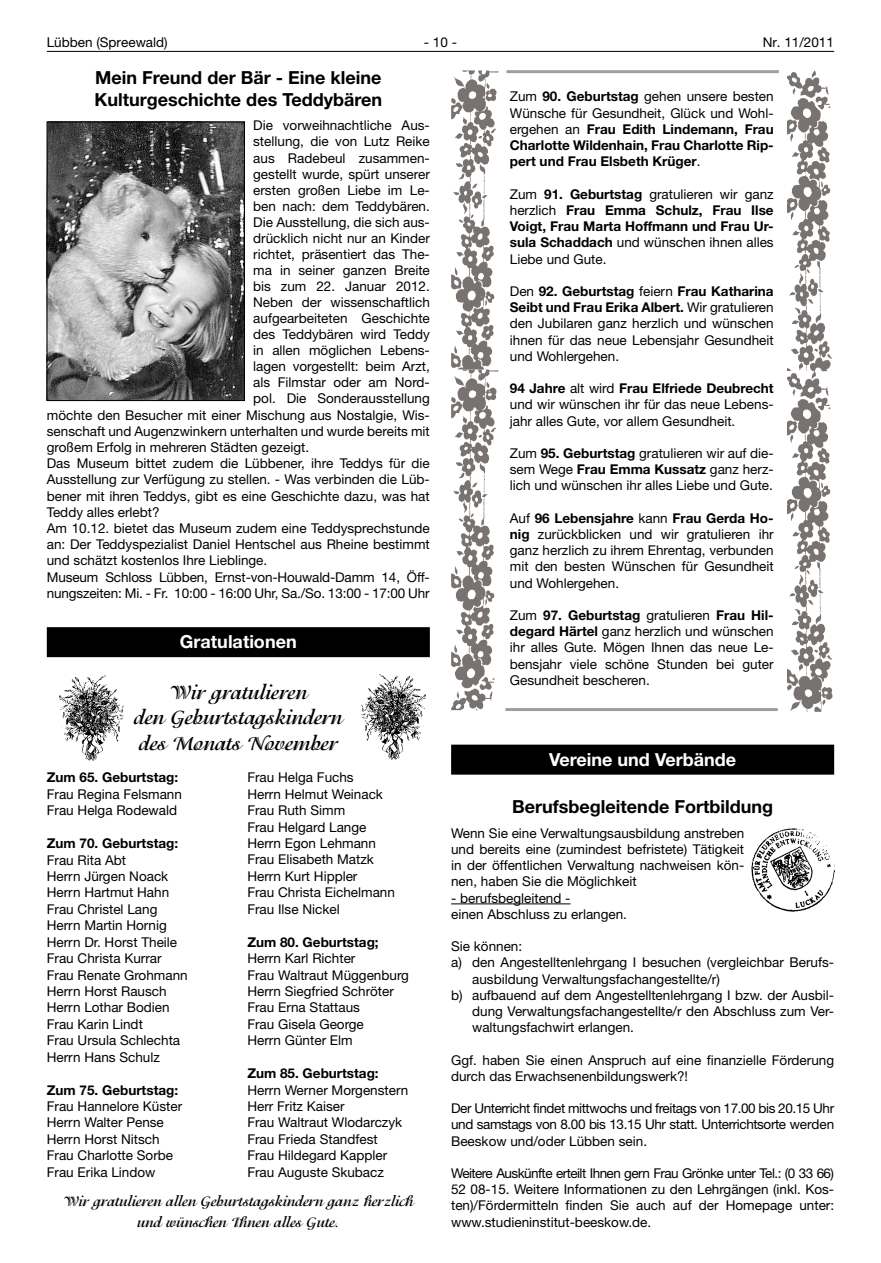
<style>
.page{position:relative;width:881px;height:1263px;background:#fff}
.page>*{position:absolute;margin:0;border:0;box-sizing:border-box;transform-origin:0 0}
.t1{font:700 21px/25.2px "Isadora";color:#000;text-align:center}
.t2{font:700 18px/21.6px "Helvetica Neue LT";color:#000}
.t3{font:700 18px "Helvetica Neue LT";color:#fff}
.t4{font:700 15px/20.7px "Isadora";color:#000;text-align:center}
.t5{font:13.5px/16.5px "Helvetica Neue LT";color:#000}
.t6{font:700 13.5px/16.2px "Helvetica Neue LT";color:#000;text-align:justify}
.s1{font-weight:400}
.s2{font-weight:700}
</style>
<div class="page">
<hr style="left:47px;top:51px;width:786px;height:1px;background:#000">
<div style="left:47px;top:627px;width:382px;height:30px;background:#000"></div>
<img style="left:49px;top:124px;width:193px;height:275px">
<div style="left:47px;top:122px;width:197px;height:279px;border:1px solid #000"></div>
<img style="left:361px;top:674px;width:64px;height:85px">
<img style="left:59px;top:675px;width:64px;height:85px">
<hr style="left:506px;top:70px;width:272px;height:3px;background:#a19f9d">
<hr style="left:505px;top:708px;width:272px;height:3px;background:#a19f9d">
<svg style="left:787px;top:70px;width:45px;height:301px"></svg>
<img style="left:787px;top:371px;width:46px;height:341px">
<svg style="left:451px;top:70px;width:47px;height:299px"></svg>
<img style="left:451px;top:369px;width:47px;height:341px">
<div style="left:451px;top:744px;width:382px;height:30px;background:#a3a3a3"></div>
<div style="left:451px;top:745px;width:382px;height:30px;background:#000"></div>
<hr style="left:451px;top:903px;width:119px;height:1px;background:#000">
<img style="left:751px;top:828px;width:82px;height:84px">
<p class="t5" style="left:47px;top:34px;width:122px">Lübben (Spreewald)</p>
<p class="t5" style="left:424px;top:34px;width:35px">- 10 -</p>
<p class="t5" style="left:762px;top:34px;width:73px">Nr. 11/2011</p>
<h2 class="t2" style="left:94px;top:67px;width:289px">Mein Freund der Bär - Eine kleine<br>Kulturgeschichte des Teddybären</h2>
<p class="t5" style="left:253px;top:117px;width:178px">Die vorweihnachtliche Aus-</p>
<p class="t5" style="left:253px;top:133px;width:178px">stellung, die von Lutz Reike</p>
<p class="t5" style="left:253px;top:149px;width:178px">aus Radebeul zusammen-</p>
<p class="t5" style="left:253px;top:165px;width:178px">gestellt wurde, spürt unserer</p>
<p class="t5" style="left:253px;top:181px;width:178px">ersten großen Liebe im Le-</p>
<p class="t5" style="left:253px;top:197px;width:178px">ben nach: dem Teddybären.</p>
<p class="t5" style="left:253px;top:213px;width:178px">Die Ausstellung, die sich aus-</p>
<p class="t5" style="left:253px;top:230px;width:178px">drücklich nicht nur an Kinder</p>
<p class="t5" style="left:253px;top:246px;width:178px">richtet, präsentiert das The-</p>
<p class="t5" style="left:253px;top:262px;width:178px">ma in seiner ganzen Breite</p>
<p class="t5" style="left:253px;top:278px;width:178px">bis zum 22. Januar 2012.</p>
<p class="t5" style="left:253px;top:294px;width:178px">Neben der wissenschaftlich</p>
<p class="t5" style="left:253px;top:310px;width:178px">aufgearbeiteten Geschichte</p>
<p class="t5" style="left:253px;top:326px;width:178px">des Teddybären wird Teddy</p>
<p class="t5" style="left:253px;top:342px;width:178px">in allen möglichen Lebens-</p>
<p class="t5" style="left:253px;top:358px;width:178px">lagen vorgestellt: beim Arzt,</p>
<p class="t5" style="left:253px;top:374px;width:178px">als Filmstar oder am Nord-</p>
<p class="t5" style="left:253px;top:390px;width:178px">pol. Die Sonderausstellung</p>
<p class="t5" style="left:47px;top:406px;width:384px">möchte den Besucher mit einer Mischung aus Nostalgie, Wis-</p>
<p class="t5" style="left:47px;top:423px;width:384px">senschaft und Augenzwinkern unterhalten und wurde bereits mit</p>
<p class="t5" style="left:47px;top:439px;width:264px">großem Erfolg in mehreren Städten gezeigt.</p>
<p class="t5" style="left:47px;top:455px;width:384px">Das Museum bittet zudem die Lübbener, ihre Teddys für die</p>
<p class="t5" style="left:47px;top:471px;width:384px">Ausstellung zur Verfügung zu stellen. - Was verbinden die Lüb-</p>
<p class="t5" style="left:47px;top:487px;width:384px">bener mit ihren Teddys, gibt es eine Geschichte dazu, was hat</p>
<p class="t5" style="left:47px;top:504px;width:114px">Teddy alles erlebt?</p>
<p class="t5" style="left:47px;top:520px;width:384px">Am 10.12. bietet das Museum zudem eine Teddysprechstunde</p>
<p class="t5" style="left:47px;top:536px;width:384px">an: Der Teddyspezialist Daniel Hentschel aus Rheine bestimmt</p>
<p class="t5" style="left:47px;top:552px;width:222px">und schätzt kostenlos Ihre Lieblinge.</p>
<p class="t5" style="left:47px;top:568px;width:384px">Museum Schloss Lübben, Ernst-von-Houwald-Damm 14, Öff-</p>
<p class="t5" style="left:47px;top:585px;width:384px">nungszeiten: Mi. - Fr. 10:00 - 16:00 Uhr, Sa./So. 13:00 - 17:00 Uhr</p>
<h2 class="t3" style="left:180px;top:631px;width:118px">Gratulationen</h2>
<h1 class="t1" style="left:134px;top:680px;width:210px">Wir gratulieren<br>den Geburtstagskindern des Monats November</h1>
<p class="t6" style="left:47px;top:769px;width:133px">Zum 65. Geburtstag:</p>
<p class="t5" style="left:47px;top:785px;width:137px">Frau Regina Felsmann<br>Frau Helga Rodewald</p>
<p class="t6" style="left:47px;top:835px;width:133px">Zum 70. Geburtstag:</p>
<p class="t5" style="left:47px;top:851px;width:142px">Frau Rita Abt<br>Herrn Jürgen Noack<br>Herrn Hartmut Hahn<br>Frau Christel Lang<br>Herrn Martin Hornig<br>Herrn Dr. Horst Theile<br>Frau Christa Kurrar<br>Frau Renate Grohmann<br>Herrn Horst Rausch<br>Herrn Lothar Bodien<br>Frau Karin Lindt<br>Frau Ursula Schlechta<br>Herrn Hans Schulz</p>
<p class="t6" style="left:47px;top:1081px;width:133px">Zum 75. Geburtstag:</p>
<p class="t5" style="left:47px;top:1098px;width:137px">Frau Hannelore Küster<br>Herrn Walter Pense<br>Herrn Horst Nitsch<br>Frau Charlotte Sorbe<br>Frau Erika Lindow</p>
<p class="t6" style="left:509px;top:88px;width:265px"><span class="s1">Zum</span> 90. Geburtstag <span class="s1">gehen unsere besten Wünsche für Gesundheit, Glück und Wohl&shy;ergehen an</span> Frau Edith Lindemann, Frau Charlotte Wildenhain, Frau Charlotte Rip&shy;pert und Frau Elsbeth Krüger<span class="s1">.</span></p>
<p class="t6" style="left:509px;top:185px;width:265px"><span class="s1">Zum</span> 91. Geburtstag <span class="s1">gratulieren wir ganz herzlich</span> Frau Emma Schulz, Frau Ilse Voigt, Frau Marta Hoffmann und Frau Ur&shy;sula Schaddach <span class="s1">und wünschen ihnen alles Liebe und Gute.</span></p>
<p class="t5" style="left:509px;top:283px;width:265px;text-align:justify">Den <span class="s2">92. Geburtstag</span> feiern <span class="s2">Frau Katharina Seibt und Frau Erika Albert.</span> Wir gratulieren den Jubilaren ganz herzlich und wünschen ihnen für das neue Lebensjahr Gesundheit und Wohlergehen.</p>
<p class="t5" style="left:509px;top:380px;width:265px;text-align:justify"><span class="s2">94 Jahre</span> alt wird <span class="s2">Frau Elfriede Deubrecht </span>und wir wünschen ihr für das neue Lebens&shy;jahr alles Gute, vor allem Gesundheit.</p>
<p class="t5" style="left:509px;top:445px;width:265px;text-align:justify">Zum <span class="s2">95. Geburtstag</span> gratulieren wir auf die&shy;sem Wege <span class="s2">Frau Emma Kussatz</span> ganz herz&shy;lich und wünschen ihr alles Liebe und Gute.</p>
<p class="t5" style="left:509px;top:510px;width:265px;text-align:justify">Auf <span class="s2">96 Lebensjahre</span> kann <span class="s2">Frau Gerda Ho&shy;nig</span> zurückblicken und wir gratulieren ihr ganz herzlich zu ihrem Ehrentag, verbunden mit den besten Wünschen für Gesundheit und Wohlergehen.</p>
<p class="t5" style="left:509px;top:607px;width:265px;text-align:justify">Zum <span class="s2">97. Geburtstag</span> gratulieren <span class="s2">Frau Hil&shy;degard Härtel</span> ganz herzlich und wünschen ihr alles Gute. Mögen Ihnen das neue Le&shy;bensjahr viele schöne Stunden bei guter Gesundheit bescheren.</p>
<h2 class="t3" style="left:549px;top:748px;width:188px">Vereine und Verbände</h2>
<h2 class="t2" style="left:512px;top:795px;width:262px">Berufsbegleitende Fortbildung</h2>
<p class="t5" style="left:451px;top:825px;width:294px;text-align:justify">Wenn Sie eine Verwaltungsausbildung anstreben und bereits eine (zumindest befristete) Tätigkeit in der öffentlichen Verwaltung nachweisen kön&shy;nen, haben Sie die Möglichkeit</p>
<p class="t5" style="left:451px;top:889px;width:177px">- berufsbegleitend -<br>einen Abschluss zu erlangen.</p>
<p class="t5" style="left:451px;top:938px;width:73px">Sie können:</p>
<p class="t5" style="left:451px;top:954px;width:384px">a) den Angestelltenlehrgang I besuchen (vergleichbar Berufs-</p>
<p class="t5" style="left:472px;top:970px;width:249px">ausbildung Verwaltungsfachangestellte/r)</p>
<p class="t5" style="left:451px;top:986px;width:384px">b) aufbauend auf dem Angestelltenlehrgang I bzw. der Ausbil-</p>
<p class="t5" style="left:472px;top:1003px;width:363px">dung Verwaltungsfachangestellte/r den Abschluss zum Ver-</p>
<p class="t5" style="left:472px;top:1019px;width:163px">waltungsfachwirt erlangen.</p>
<p class="t5" style="left:451px;top:1051px;width:384px">Ggf. haben Sie einen Anspruch auf eine finanzielle Förderung durch das Erwachsenenbildungswerk?!</p>
<p class="t5" style="left:451px;top:1100px;width:384px;text-align:justify">Der Unterricht findet mittwochs und freitags von 17.00 bis 20.15 Uhr und samstags von 8.00 bis 13.15 Uhr statt. Unterrichtsorte werden Beeskow und/oder Lübben sein.</p>
<p class="t5" style="left:451px;top:1165px;width:384px;text-align:justify">Weitere Auskünfte erteilt Ihnen gern Frau Grönke unter Tel.: (0 33 66)<br>52 08-15. Weitere Informationen zu den Lehrgängen (inkl. Kos&shy;ten)/Fördermitteln finden Sie auch auf der Homepage unter: www.studieninstitut-beeskow.de.</p>
<p class="t5" style="left:247px;top:769px;width:149px">Frau Helga Fuchs<br>Herrn Helmut Weinack<br>Frau Ruth Simm<br>Frau Helgard Lange<br>Herrn Egon Lehmann<br>Frau Elisabeth Matzk<br>Herrn Kurt Hippler<br>Frau Christa Eichelmann<br>Frau Ilse Nickel</p>
<p class="t6" style="left:247px;top:933px;width:133px">Zum 80. Geburtstag;</p>
<p class="t5" style="left:247px;top:950px;width:163px">Herrn Karl Richter<br>Frau Waltraut Müggenburg<br>Herrn Siegfried Schröter<br>Frau Erna Stattaus<br>Frau Gisela George<br>Herrn Günter Elm</p>
<p class="t6" style="left:247px;top:1065px;width:133px">Zum 85. Geburtstag:</p>
<p class="t5" style="left:247px;top:1081px;width:162px">Herrn Werner Morgenstern<br>Herr Fritz Kaiser<br>Frau Waltraut Wlodarczyk<br>Frau Frieda Standfest<br>Frau Hildegard Kappler<br>Frau Auguste Skubacz</p>
<p class="t4" style="left:63px;top:1191px;width:352px">Wir gratulieren allen Geburtstagskindern ganz herzlich und wünschen Ihnen alles Gute.</p>
</div>
